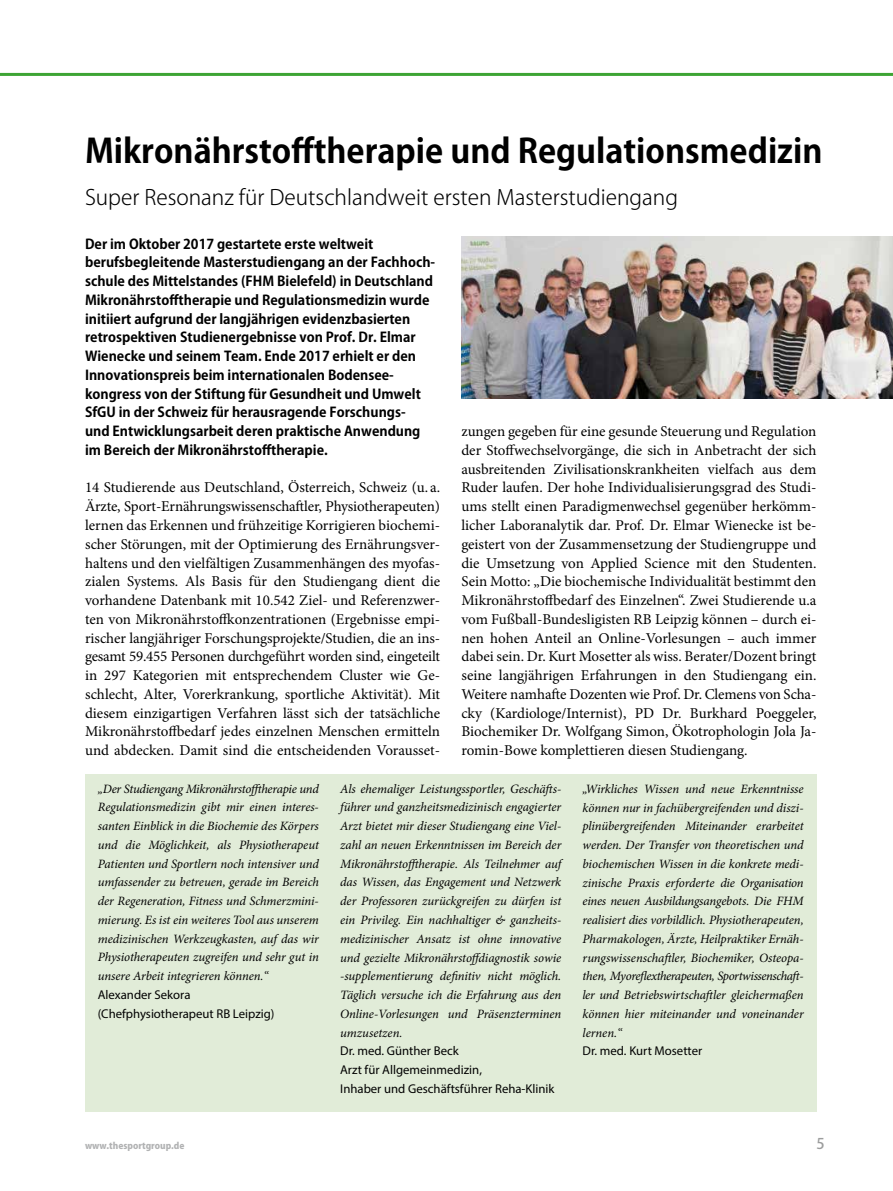
<style>
.page{position:relative;width:893px;height:1191px;background:#fff}
.page>*{position:absolute;margin:0;border:0;box-sizing:border-box;transform-origin:0 0}
.t1{font:700 33px "Koz Go Pro";color:#000}
.t2{font:300 21px "Koz Go Pro";color:#000}
.t3{font:15px/18.8px "Minion Pro";color:#000;text-align:justify}
.t4{font:500 14.7px "Koz Go Pro";color:#9c9d9d}
.t5{font:700 13.5px/18.8px "Koz Go Pro";color:#000}
.t6{font:italic 12.75px/18.8px "Minion Pro";letter-spacing:-.005em;color:#000;text-align:justify}
.t7{font:12.75px/18.8px "Myriad Pro";color:#000}
.t8{font:800 9px "Koz Go Pro";color:#b1b2b3}
</style>
<div class="page">
<div style="left:85px;top:774px;width:731px;height:337px;background:#e1ecd8"></div>
<img style="left:461px;top:236px;width:432px;height:163px">
<hr style="left:0;top:73px;width:893px;height:3px;background:#3da434">
<h1 class="t1" style="left:85px;top:129px;width:739px">Mikronährstofftherapie und Regulationsmedizin</h1>
<h2 class="t2" style="left:85px;top:184px;width:594px">Super Resonanz für Deutschlandweit ersten Masterstudiengang</h2>
<p class="t5" style="left:85px;top:235px;width:352px">Der im Oktober 2017 gestartete erste weltweit berufsbegleitende Masterstudiengang an der Fachhoch&shy;schule des Mittelstandes (FHM Bielefeld) in Deutschland Mikronährstofftherapie und Regulationsmedizin wurde initiiert aufgrund der langjährigen evidenzbasierten retrospektiven Studienergebnisse von Prof. Dr. Elmar Wienecke und seinem Team. Ende 2017 erhielt er den Innovationspreis beim internationalen Bodensee&shy;kongress von der Stiftung für Gesundheit und Umwelt SfGU in der Schweiz für herausragende Forschungs-<br>und Entwicklungsarbeit deren praktische Anwendung im Bereich der Mikronährstofftherapie.</p>
<p class="t3" style="left:85px;top:478px;width:357px">14 Studierende aus Deutschland, Österreich, Schweiz (u. a.<br>Ärzte, Sport-Ernährungswissenschaftler, Physiotherapeuten) lernen das Erkennen und frühzeitige Korrigieren biochemi&shy;scher Störungen, mit der Optimierung des Ernährungsver&shy;haltens und den vielfältigen Zusammenhängen des myofas&shy;zialen Systems. Als Basis für den Studiengang dient die vorhandene Datenbank mit 10.542 Ziel- und Referenzwer&shy;ten von Mikronährstoffkonzentrationen (Ergebnisse empi&shy;rischer langjähriger Forschungsprojekte/Studien, die an ins&shy;gesamt 59.455 Personen durchgeführt worden sind, eingeteilt in 297 Kategorien mit entsprechendem Cluster wie Ge&shy;schlecht, Alter, Vorerkrankung, sportliche Aktivität). Mit diesem einzigartigen Verfahren lässt sich der tatsächliche Mikronährstoffbedarf jedes einzelnen Menschen ermitteln und abdecken. Damit sind die entscheidenden Vorausset-</p>
<p class="t3" style="left:461px;top:422px;width:357px">zungen gegeben für eine gesunde Steuerung und Regulation der Stoffwechselvorgänge, die sich in Anbetracht der sich ausbreitenden Zivilisationskrankheiten vielfach aus dem Ruder laufen. Der hohe Individualisierungsgrad des Studi&shy;ums stellt einen Paradigmenwechsel gegenüber herkömm&shy;licher Laboranalytik dar. Prof. Dr. Elmar Wienecke ist be&shy;geistert von der Zusammensetzung der Studiengruppe und die Umsetzung von Applied Science mit den Studenten.<br>Sein Motto: „Die biochemische Individualität bestimmt den Mikronährstoffbedarf des Einzelnen“. Zwei Studierende u.a vom Fußball-Bundesligisten RB Leipzig können – durch ei&shy;nen hohen Anteil an Online-Vorlesungen – auch immer dabei sein. Dr. Kurt Mosetter als wiss. Berater/Dozent bringt seine langjährigen Erfahrungen in den Studiengang ein.<br>Weitere namhafte Dozenten wie Prof. Dr. Clemens von Scha&shy;cky (Kardiologe/Internist), PD Dr. Burkhard Poeggeler, Biochemiker Dr. Wolfgang Simon, Ökotrophologin Jola Ja&shy;romin-Bowe komplettieren diesen Studiengang.</p>
<p class="t6" style="left:98px;top:779px;width:223px">„Der Studiengang Mikronährstofftherapie und Regulationsmedizin gibt mir einen interes&shy;santen Einblick in die Biochemie des Körpers und die Möglichkeit, als Physiotherapeut Patienten und Sportlern noch intensiver und umfassender zu betreuen, gerade im Bereich der Regeneration, Fitness und Schmerzmini&shy;mierung. Es ist ein weiteres Tool aus unserem medizinischen Werkzeugkasten, auf das wir Physiotherapeuten zugreifen und sehr gut in unsere Arbeit integrieren können.“</p>
<p class="t7" style="left:98px;top:985px;width:178px">Alexander Sekora (Chefphysiotherapeut RB Leipzig)</p>
<p class="t6" style="left:340px;top:779px;width:223px">Als ehemaliger Leistungssportler, Geschäfts&shy;führer und ganzheitsmedizinisch engagierter Arzt bietet mir dieser Studiengang eine Viel&shy;zahl an neuen Erkenntnissen im Bereich der Mikronährstofftherapie. Als Teilnehmer auf das Wissen, das Engagement und Netzwerk der Professoren zurückgreifen zu dürfen ist ein Privileg. Ein nachhaltiger &amp; ganzheits&shy;medizinischer Ansatz ist ohne innovative und gezielte Mikronährstoffdiagnostik sowie -supplementierung definitiv nicht möglich.<br>Täglich versuche ich die Erfahrung aus den Online-Vorlesungen und Präsenzterminen umzusetzen.</p>
<p class="t7" style="left:340px;top:1041px;width:216px">Dr. med. Günther Beck<br>Arzt für Allgemeinmedizin,<br>Inhaber und Geschäftsführer Reha-Klinik</p>
<p class="t6" style="left:583px;top:779px;width:223px">„Wirkliches Wissen und neue Erkenntnisse können nur in fachübergreifenden und diszi&shy;plinübergreifenden Miteinander erarbeitet werden. Der Transfer von theoretischen und biochemischen Wissen in die konkrete medi&shy;zinische Praxis erforderte die Organisation eines neuen Ausbildungsangebots. Die FHM realisiert dies vorbildlich. Physiotherapeuten, Pharmakologen, Ärzte, Heilpraktiker Ernäh&shy;rungswissenschaftler, Biochemiker, Osteopa&shy;then, Myoreflextherapeuten, Sportwissenschaft&shy;ler und Betriebswirtschaftler gleichermaßen können hier miteinander und voneinander lernen.“</p>
<p class="t7" style="left:583px;top:1041px;width:121px">Dr. med. Kurt Mosetter</p>
<p class="t8" style="left:85px;top:1139px;width:101px">www.thesportgroup.de</p>
<p class="t4" style="left:816px;top:1134px;width:10px">5</p>
</div>
